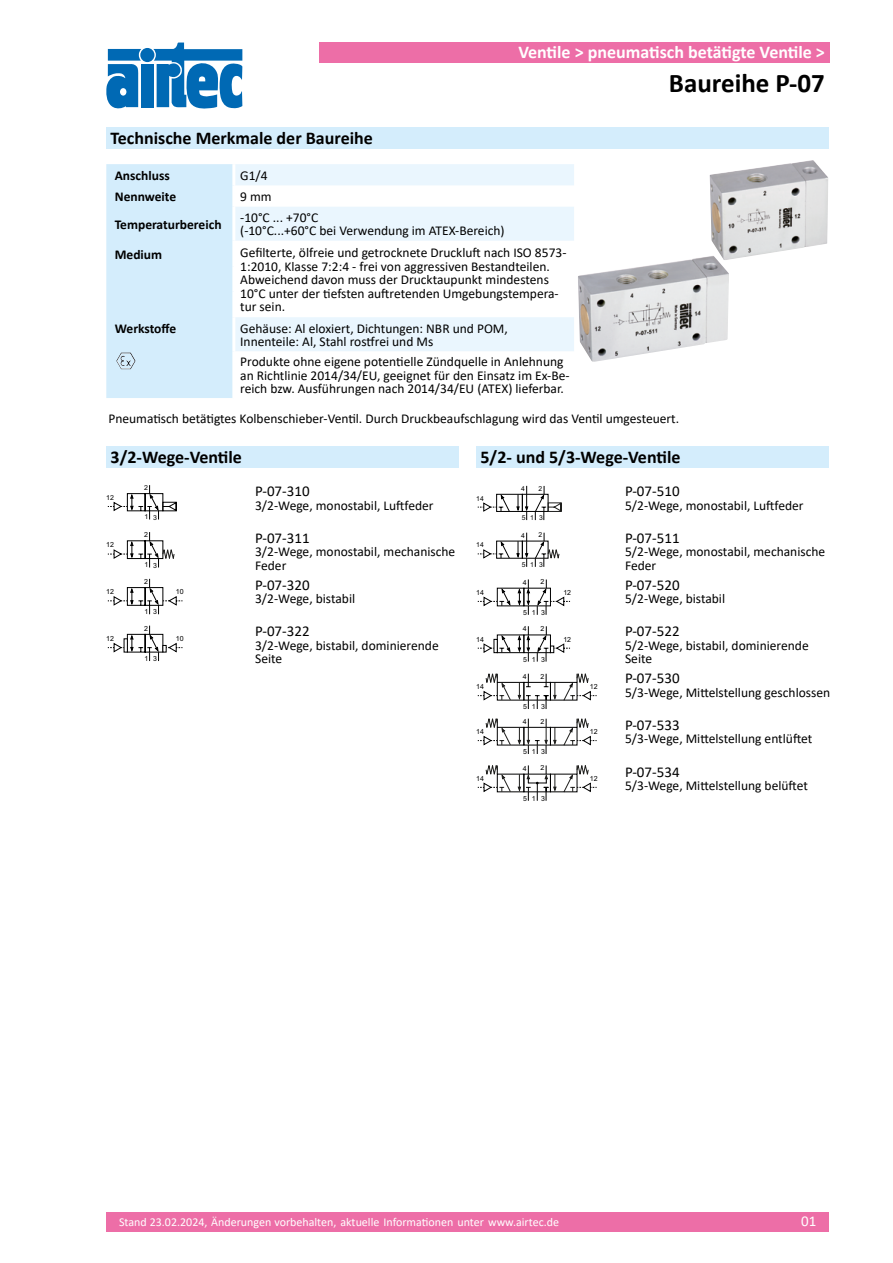
<style>
.page{position:relative;width:893px;height:1263px;background:#fff}
.page>*{position:absolute;margin:0;border:0;box-sizing:border-box;transform-origin:0 0}
.t1{font:700 27px "Calibri";color:#000}
.t2{font:700 18px "Calibri";color:#000}
.t3{font:700 18px "Calibri";color:#fff}
.t4{font:15px "Calibri";color:#000}
.t5{font:15px "Calibri";color:#fff}
.t6{font:13.5px/13.5px "Calibri";color:#000}
.t7{font:700 13.5px "Calibri";color:#000}
.t8{font:12px "Calibri";color:#fff}
.t9{font:7.05px "Arial";color:#000}
.t10{font:6.9px "Arial";color:#000}
.t11{font:6.75px "Arial";letter-spacing:.685em;color:#000}
</style>
<div class="page">
<div style="left:140px;top:48px;width:14px;height:14px;background:#0069b4;border-radius:50%"></div>
<div style="left:141px;top:64px;width:12px;height:43px;background:#0069b4"></div>
<svg style="left:106px;top:49px;width:35px;height:60px"></svg>
<svg style="left:153px;top:43px;width:89px;height:66px"></svg>
<div style="left:319px;top:43px;width:510px;height:20px;background:#ed6ea7"></div>
<div style="left:106px;top:1212px;width:723px;height:19px;background:#ed6ea7"></div>
<div style="left:106px;top:164px;width:126px;height:234px;background:#d4edfc"></div>
<svg style="left:235px;top:164px;width:339px;height:187px"></svg>
<img style="left:116px;top:352px;width:20px;height:17px">
<div style="left:106px;top:128px;width:723px;height:21px;background:#d4edfc"></div>
<img style="left:710px;top:160px;width:118px;height:100px">
<img style="left:578px;top:256px;width:151px;height:106px">
<div style="left:106px;top:446px;width:353px;height:22px;background:#d4edfc"></div>
<svg style="left:108px;top:578px;width:74px;height:37px"></svg>
<div style="left:476px;top:446px;width:353px;height:22px;background:#d4edfc"></div>
<svg style="left:478px;top:533px;width:82px;height:34px"></svg>
<svg style="left:478px;top:626px;width:92px;height:36px"></svg>
<svg style="left:478px;top:719px;width:119px;height:35px"></svg>
<svg style="left:478px;top:765px;width:119px;height:36px"></svg>
<svg style="left:478px;top:579px;width:92px;height:36px"></svg>
<svg style="left:478px;top:673px;width:119px;height:36px"></svg>
<svg style="left:108px;top:532px;width:66px;height:36px"></svg>
<svg style="left:108px;top:625px;width:74px;height:36px"></svg>
<svg style="left:478px;top:486px;width:84px;height:34px"></svg>
<svg style="left:108px;top:485px;width:69px;height:35px"></svg>
<h2 class="t3" style="left:518px;top:40px;width:308px">Ventile &gt; pneumatisch betätigte Ventile &gt;</h2>
<h2 class="t2" style="left:111px;top:125px;width:264px">Technische Merkmale der Baureihe</h2>
<p class="t7" style="left:115px;top:166px;width:57px">Anschluss</p>
<p class="t6" style="left:240px;top:168px;width:29px">G1/4</p>
<p class="t7" style="left:115px;top:187px;width:63px">Nennweite</p>
<p class="t6" style="left:240px;top:190px;width:33px">9 mm</p>
<p class="t7" style="left:115px;top:215px;width:108px">Temperaturbereich</p>
<p class="t6" style="left:240px;top:210px;width:266px">-10°C ... +70°C<br>(-10°C...+60°C bei Verwendung im ATEX-Bereich)</p>
<p class="t7" style="left:115px;top:244px;width:49px">Medium</p>
<p class="t6" style="left:240px;top:245px;width:328px">Gefilterte, ölfreie und getrocknete Druckluft nach ISO 8573- 1:2010, Klasse 7:2:4 - frei von aggressiven Bestandteilen.<br>Abweichend davon muss der Drucktaupunkt mindestens 10°C unter der tiefsten auftretenden Umgebungstempera&shy;tur sein.</p>
<p class="t7" style="left:115px;top:319px;width:63px">Werkstoffe</p>
<p class="t6" style="left:240px;top:321px;width:269px">Gehäuse: Al eloxiert, Dichtungen: NBR und POM,<br>Innenteile: Al, Stahl rostfrei und Ms</p>
<p class="t6" style="left:240px;top:355px;width:331px">Produkte ohne eigene potentielle Zündquelle in Anlehnung an Richtlinie 2014/34/EU, geeignet für den Einsatz im Ex-Be&shy;reich bzw. Ausführungen nach 2014/34/EU (ATEX) lieferbar.</p>
<h1 class="t1" style="left:669px;top:64px;width:158px">Baureihe P-07</h1>
<p class="t6" style="left:108px;top:411px;width:572px">Pneumatisch betätigtes Kolbenschieber-Ventil. Durch Druckbeaufschlagung wird das Ventil umgesteuert.</p>
<h2 class="t2" style="left:111px;top:444px;width:133px">3/2-Wege-Ventile</h2>
<h2 class="t2" style="left:480px;top:444px;width:202px">5/2- und 5/3-Wege-Ventile</h2>
<p class="t10" style="left:106px;top:493px;width:9px">12</p>
<p class="t10" style="left:144px;top:483px;width:5px">2</p>
<p class="t10" style="left:144px;top:513px;width:14px">1 3</p>
<p class="t4" style="left:255px;top:481px;width:56px">P-07-310</p>
<p class="t6" style="left:255px;top:498px;width:180px">3/2-Wege, monostabil, Luftfeder</p>
<p class="t11" style="left:476px;top:494px;width:9px">14</p>
<p class="t11" style="left:521px;top:484px;width:5px">4</p>
<p class="t11" style="left:538px;top:484px;width:5px">2</p>
<p class="t11" style="left:522px;top:513px;width:23px">513</p>
<p class="t4" style="left:625px;top:481px;width:56px">P-07-510</p>
<p class="t6" style="left:625px;top:498px;width:180px">5/2-Wege, monostabil, Luftfeder</p>
<p class="t9" style="left:106px;top:540px;width:9px">12</p>
<p class="t9" style="left:144px;top:530px;width:5px">2</p>
<p class="t9" style="left:144px;top:560px;width:14px">1 3</p>
<p class="t4" style="left:255px;top:527px;width:56px">P-07-311</p>
<p class="t6" style="left:255px;top:545px;width:202px">3/2-Wege, monostabil, mechanische<br>Feder</p>
<p class="t11" style="left:476px;top:541px;width:9px">14</p>
<p class="t11" style="left:521px;top:531px;width:5px">4</p>
<p class="t11" style="left:538px;top:531px;width:5px">2</p>
<p class="t11" style="left:522px;top:560px;width:23px">513</p>
<p class="t4" style="left:625px;top:527px;width:56px">P-07-511</p>
<p class="t6" style="left:625px;top:545px;width:202px">5/2-Wege, monostabil, mechanische<br>Feder</p>
<p class="t9" style="left:144px;top:577px;width:5px">2</p>
<p class="t9" style="left:144px;top:607px;width:14px">1 3</p>
<p class="t9" style="left:106px;top:587px;width:9px">12</p>
<p class="t9" style="left:176px;top:587px;width:9px">10</p>
<p class="t4" style="left:255px;top:574px;width:56px">P-07-320</p>
<p class="t6" style="left:255px;top:591px;width:102px">3/2-Wege, bistabil</p>
<p class="t9" style="left:523px;top:577px;width:5px">4</p>
<p class="t9" style="left:541px;top:577px;width:5px">2</p>
<p class="t9" style="left:523px;top:608px;width:23px">513</p>
<p class="t9" style="left:476px;top:588px;width:9px">14</p>
<p class="t9" style="left:563px;top:588px;width:9px">12</p>
<p class="t4" style="left:625px;top:574px;width:56px">P-07-520</p>
<p class="t6" style="left:625px;top:591px;width:102px">5/2-Wege, bistabil</p>
<p class="t9" style="left:144px;top:624px;width:5px">2</p>
<p class="t9" style="left:144px;top:654px;width:14px">1 3</p>
<p class="t9" style="left:106px;top:634px;width:9px">12</p>
<p class="t9" style="left:176px;top:634px;width:9px">10</p>
<p class="t4" style="left:255px;top:621px;width:56px">P-07-322</p>
<p class="t6" style="left:255px;top:638px;width:185px">3/2-Wege, bistabil, dominierende<br>Seite</p>
<p class="t9" style="left:523px;top:624px;width:5px">4</p>
<p class="t9" style="left:541px;top:624px;width:5px">2</p>
<p class="t9" style="left:523px;top:654px;width:23px">513</p>
<p class="t9" style="left:476px;top:634px;width:9px">14</p>
<p class="t9" style="left:563px;top:634px;width:9px">12</p>
<p class="t4" style="left:625px;top:621px;width:56px">P-07-522</p>
<p class="t6" style="left:625px;top:638px;width:185px">5/2-Wege, bistabil, dominierende<br>Seite</p>
<p class="t9" style="left:523px;top:672px;width:5px">4</p>
<p class="t9" style="left:541px;top:671px;width:5px">2</p>
<p class="t9" style="left:523px;top:702px;width:23px">513</p>
<p class="t9" style="left:476px;top:682px;width:9px">14</p>
<p class="t9" style="left:590px;top:682px;width:9px">12</p>
<p class="t4" style="left:625px;top:668px;width:56px">P-07-530</p>
<p class="t6" style="left:625px;top:685px;width:207px">5/3-Wege, Mittelstellung geschlossen</p>
<p class="t9" style="left:523px;top:717px;width:5px">4</p>
<p class="t9" style="left:541px;top:716px;width:5px">2</p>
<p class="t9" style="left:523px;top:747px;width:23px">513</p>
<p class="t9" style="left:476px;top:727px;width:9px">14</p>
<p class="t9" style="left:590px;top:727px;width:9px">12</p>
<p class="t9" style="left:523px;top:763px;width:5px">4</p>
<p class="t9" style="left:541px;top:763px;width:5px">2</p>
<p class="t9" style="left:523px;top:794px;width:23px">513</p>
<p class="t9" style="left:476px;top:774px;width:9px">14</p>
<p class="t9" style="left:590px;top:774px;width:9px">12</p>
<p class="t4" style="left:625px;top:714px;width:56px">P-07-533</p>
<p class="t6" style="left:625px;top:732px;width:189px">5/3-Wege, Mittelstellung entlüftet</p>
<p class="t4" style="left:625px;top:761px;width:56px">P-07-534</p>
<p class="t6" style="left:625px;top:779px;width:184px">5/3-Wege, Mittelstellung belüftet</p>
<p class="t8" style="left:119px;top:1214px;width:441px">Stand 23.02.2024, Änderungen vorbehalten, aktuelle Informationen unter www.airtec.de</p>
<p class="t5" style="left:801px;top:1211px;width:17px">01</p>
</div>
